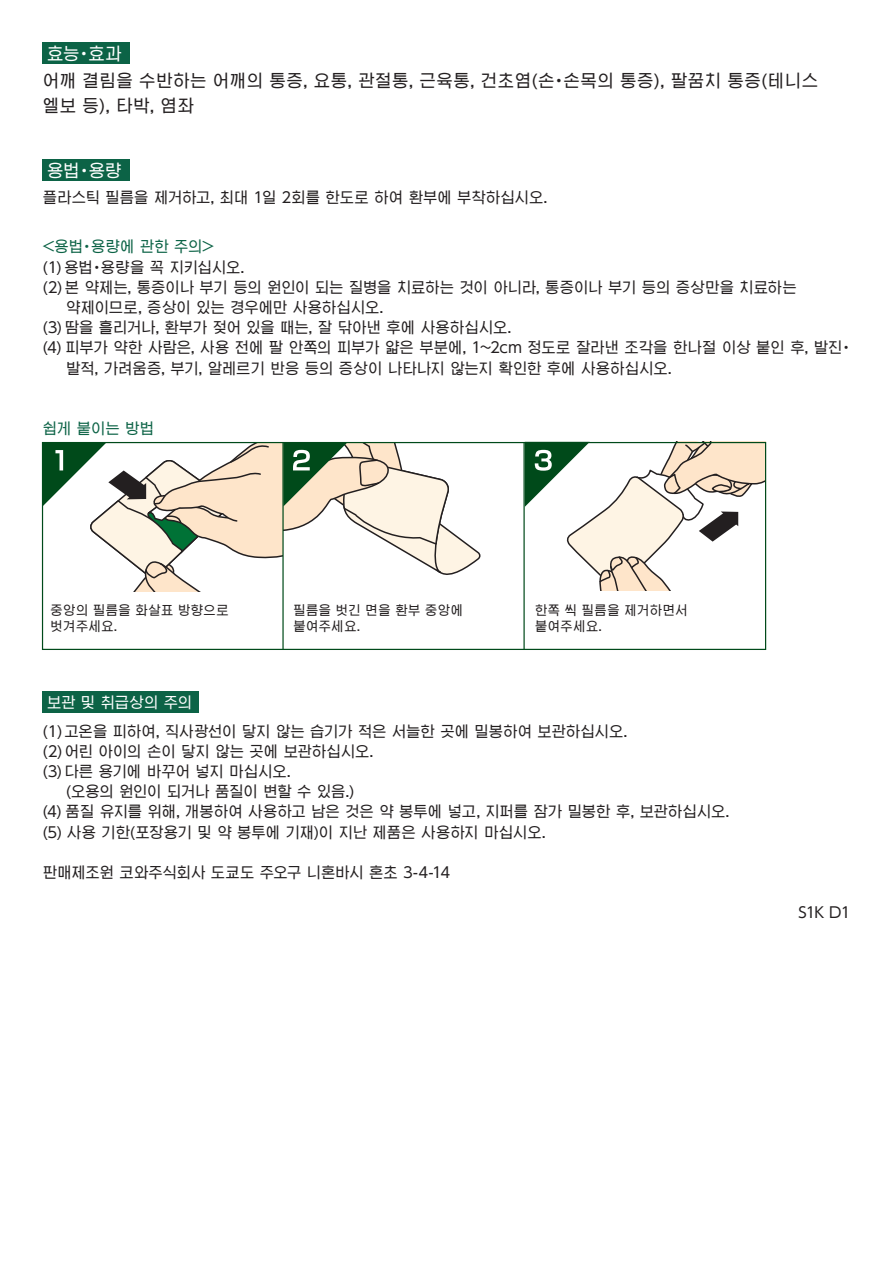
<style>
.page{position:relative;width:893px;height:1263px;background:#fff}
.page>*{position:absolute;margin:0;border:0;box-sizing:border-box;transform-origin:0 0}
.t1{font:16.95px/24.5px "UD Shin Go Hang Koc";color:#231f20}
.t2{font:16.95px "UD Shin Go Hang Koc";letter-spacing:-.05em;color:#fff}
.t3{font:14.85px "UD Shin Go Hang Koc";letter-spacing:-.045em;color:#231f20}
.t4{font:14.85px "UD Shin Go Hang Koc";letter-spacing:-.04em;color:#0c6346}
.t5{font:14.85px "UD Shin Go Hang Koc";letter-spacing:-.05em;color:#fff}
.t6{font:12.75px/15.9px "UD Shin Go Hang Koc";color:#231f20}
</style>
<div class="page">
<div style="left:43px;top:43px;width:87px;height:21px;background:#0c6346"></div>
<div style="left:43px;top:159px;width:87px;height:21px;background:#0c6346"></div>
<div style="left:42px;top:692px;width:157px;height:21px;background:#0c6346"></div>
<svg style="left:44px;top:444px;width:436px;height:148px"></svg>
<svg style="left:525px;top:444px;width:239px;height:147px"></svg>
<hr style="left:282px;top:443px;width:2px;height:206px;background:#004a1a">
<hr style="left:523px;top:443px;width:2px;height:206px;background:#004a1a">
<div style="left:42px;top:442px;width:724px;height:208px;border:1px solid #004a1a"></div>
<p class="t2" style="left:47px;top:41px;width:76px">효능·효과</p>
<p class="t1" style="left:43px;top:68px;width:777px">어깨 결림을 수반하는 어깨의 통증, 요통, 관절통, 근육통, 건초염(손·손목의 통증), 팔꿈치 통증(테니스 엘보 등), 타박, 염좌</p>
<p class="t2" style="left:47px;top:159px;width:76px">용법·용량</p>
<p class="t3" style="left:43px;top:188px;width:506px">플라스틱 필름을 제거하고, 최대 1일 2회를 한도로 하여 환부에 부착하십시오.</p>
<p class="t4" style="left:43px;top:237px;width:173px">&lt;용법·용량에 관한 주의&gt;</p>
<p class="t3" style="left:43px;top:257px;width:204px">(1) 용법·용량을 꼭 지키십시오.</p>
<p class="t3" style="left:43px;top:277px;width:756px">(2) 본 약제는, 통증이나 부기 등의 원인이 되는 질병을 치료하는 것이 아니라, 통증이나 부기 등의 증상만을 치료하는</p>
<p class="t3" style="left:66px;top:297px;width:319px">약제이므로, 증상이 있는 경우에만 사용하십시오.</p>
<p class="t3" style="left:43px;top:317px;width:471px">(3) 땀을 흘리거나, 환부가 젖어 있을 때는, 잘 닦아낸 후에 사용하십시오.</p>
<p class="t3" style="left:43px;top:338px;width:813px">(4) 피부가 약한 사람은, 사용 전에 팔 안쪽의 피부가 얇은 부분에, 1~2cm 정도로 잘라낸 조각을 한나절 이상 붙인 후, 발진·</p>
<p class="t3" style="left:66px;top:358px;width:607px">발적, 가려움증, 부기, 알레르기 반응 등의 증상이 나타나지 않는지 확인한 후에 사용하십시오.</p>
<p class="t4" style="left:43px;top:418px;width:113px">쉽게 붙이는 방법</p>
<p class="t6" style="left:50px;top:602px;width:180px">중앙의 필름을 화살표 방향으로 벗겨주세요.</p>
<p class="t6" style="left:293px;top:602px;width:172px">필름을 벗긴 면을 환부 중앙에 붙여주세요.</p>
<p class="t6" style="left:535px;top:602px;width:155px">한쪽 씩 필름을 제거하면서 붙여주세요.</p>
<p class="t5" style="left:47px;top:692px;width:147px">보관 및 취급상의 주의</p>
<p class="t3" style="left:43px;top:721px;width:586px">(1)고온을 피하여, 직사광선이 닿지 않는 습기가 적은 서늘한 곳에 밀봉하여 보관하십시오.</p>
<p class="t3" style="left:43px;top:741px;width:333px">(2)어린 아이의 손이 닿지 않는 곳에 보관하십시오.</p>
<p class="t3" style="left:43px;top:761px;width:250px">(3)다른 용기에 바꾸어 넣지 마십시오.</p>
<p class="t3" style="left:66px;top:781px;width:290px">(오용의 원인이 되거나 품질이 변할 수 있음.)</p>
<p class="t3" style="left:43px;top:802px;width:688px">(4) 품질 유지를 위해, 개봉하여 사용하고 남은 것은 약 봉투에 넣고, 지퍼를 잠가 밀봉한 후, 보관하십시오.</p>
<p class="t3" style="left:43px;top:822px;width:505px">(5) 사용 기한(포장용기 및 약 봉투에 기재)이 지난 제품은 사용하지 마십시오.</p>
<p class="t3" style="left:43px;top:862px;width:409px">판매제조원 코와주식회사 도쿄도 주오구 니혼바시 혼초 3-4-14</p>
<p class="t3" style="left:798px;top:903px;width:53px">S1K D1</p>
</div>
